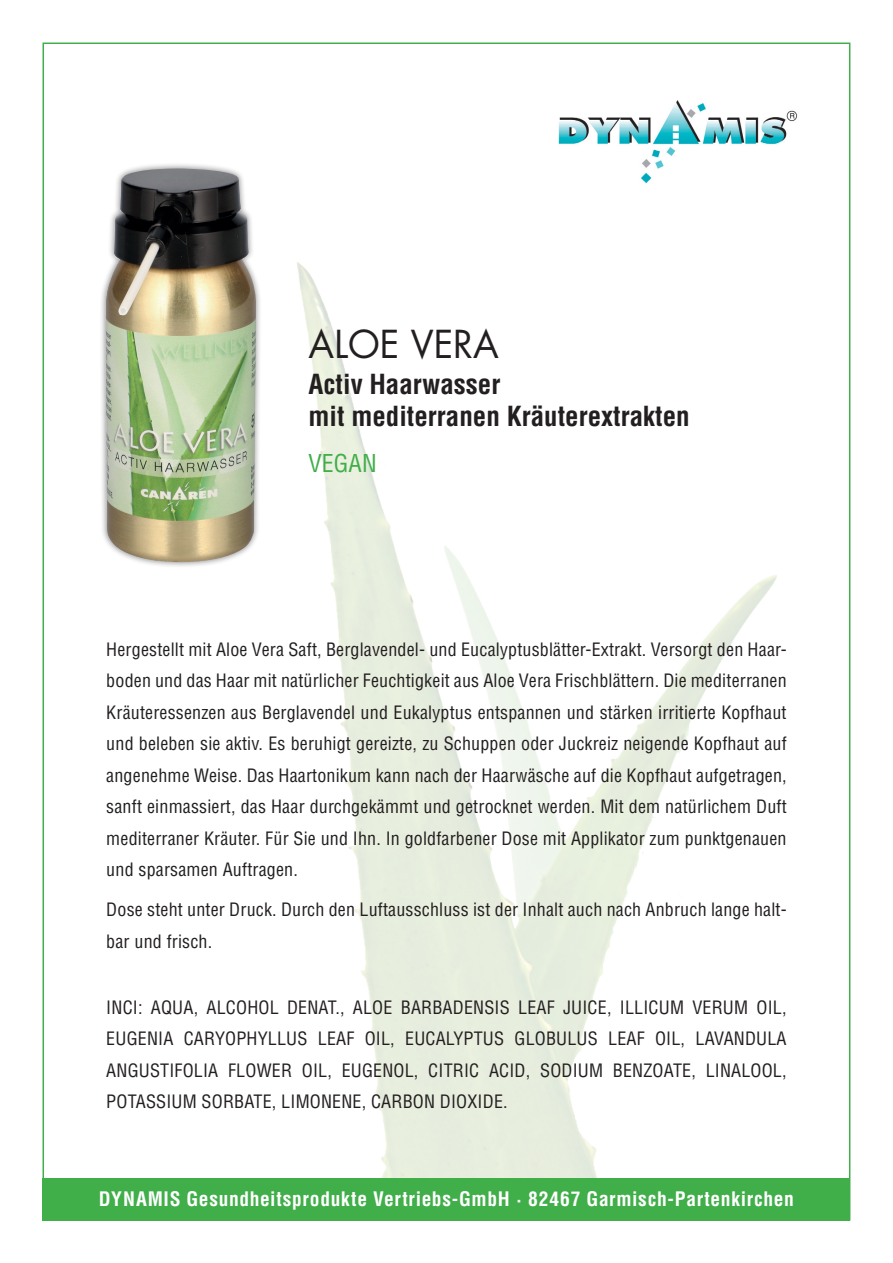
<style>
.page{position:relative;width:893px;height:1263px;background:#fff}
.page>*{position:absolute;margin:0;border:0;box-sizing:border-box;transform-origin:0 0}
.t1{font:37.5px "Futura Std";color:#231f20}
.t2{font:700 condensed 27px/31.5px "Helvetica LT Std";color:#231f20}
.t3{font:condensed 24px "Helvetica LT Std";color:#40ae49}
.t4{font:700 condensed 19.5px "Helvetica LT Std";letter-spacing:.035em;color:#fff}
.t5{font:condensed 18px/31.5px "Helvetica LT Std";letter-spacing:.01em;color:#231f20;text-align:justify}
</style>
<div class="page">
<img style="left:297px;top:262px;width:480px;height:916px">
<img style="left:558px;top:100px;width:240px;height:84px">
<div style="left:43px;top:1178px;width:807px;height:42px;background:#40ae49"></div>
<div style="left:100px;top:162px;width:162px;height:406px;background:#231f20;opacity:.5"></div>
<img style="left:105px;top:168px;width:152px;height:394px">
<h1 class="t1" style="left:309px;top:321px;width:192px">ALOE VERA</h1>
<h2 class="t2" style="left:309px;top:369px;width:382px">Activ Haarwasser<br>mit mediterranen Kräuterextrakten</h2>
<h3 class="t3" style="left:309px;top:449px;width:70px">VEGAN</h3>
<p class="t5" style="left:106px;top:633px;width:682px">Hergestellt mit Aloe Vera Saft, Berglavendel- und Eucalyptusblätter-Extrakt. Versorgt den Haar&shy;boden und das Haar mit natürlicher Feuchtigkeit aus Aloe Vera Frischblättern. Die mediterranen Kräuteressenzen aus Berglavendel und Eukalyptus entspannen und stärken irritierte Kopfhaut und beleben sie aktiv. Es beruhigt gereizte, zu Schuppen oder Juckreiz neigende Kopfhaut auf angenehme Weise. Das Haartonikum kann nach der Haarwäsche auf die Kopfhaut aufgetragen, sanft einmassiert, das Haar durchgekämmt und getrocknet werden. Mit dem natürlichem Duft mediterraner Kräuter. Für Sie und Ihn. In goldfarbener Dose mit Applikator zum punktgenauen und sparsamen Auftragen.</p>
<p class="t5" style="left:106px;top:894px;width:682px">Dose steht unter Druck. Durch den Luftausschluss ist der Inhalt auch nach Anbruch lange halt&shy;bar und frisch.</p>
<p class="t5" style="left:106px;top:991px;width:682px">INCI: AQUA, ALCOHOL DENAT., ALOE BARBADENSIS LEAF JUICE, ILLICUM VERUM OIL, EUGENIA CARYOPHYLLUS LEAF OIL, EUCALYPTUS GLOBULUS LEAF OIL, LAVANDULA ANGUSTIFOLIA FLOWER OIL, EUGENOL, CITRIC ACID, SODIUM BENZOATE, LINALOOL, POTASSIUM SORBATE, LIMONENE, CARBON DIOXIDE.</p>
<p class="t4" style="left:99px;top:1187px;width:696px">DYNAMIS Gesundheitsprodukte Vertriebs-GmbH · 82467 Garmisch-Partenkirchen</p>
</div>
